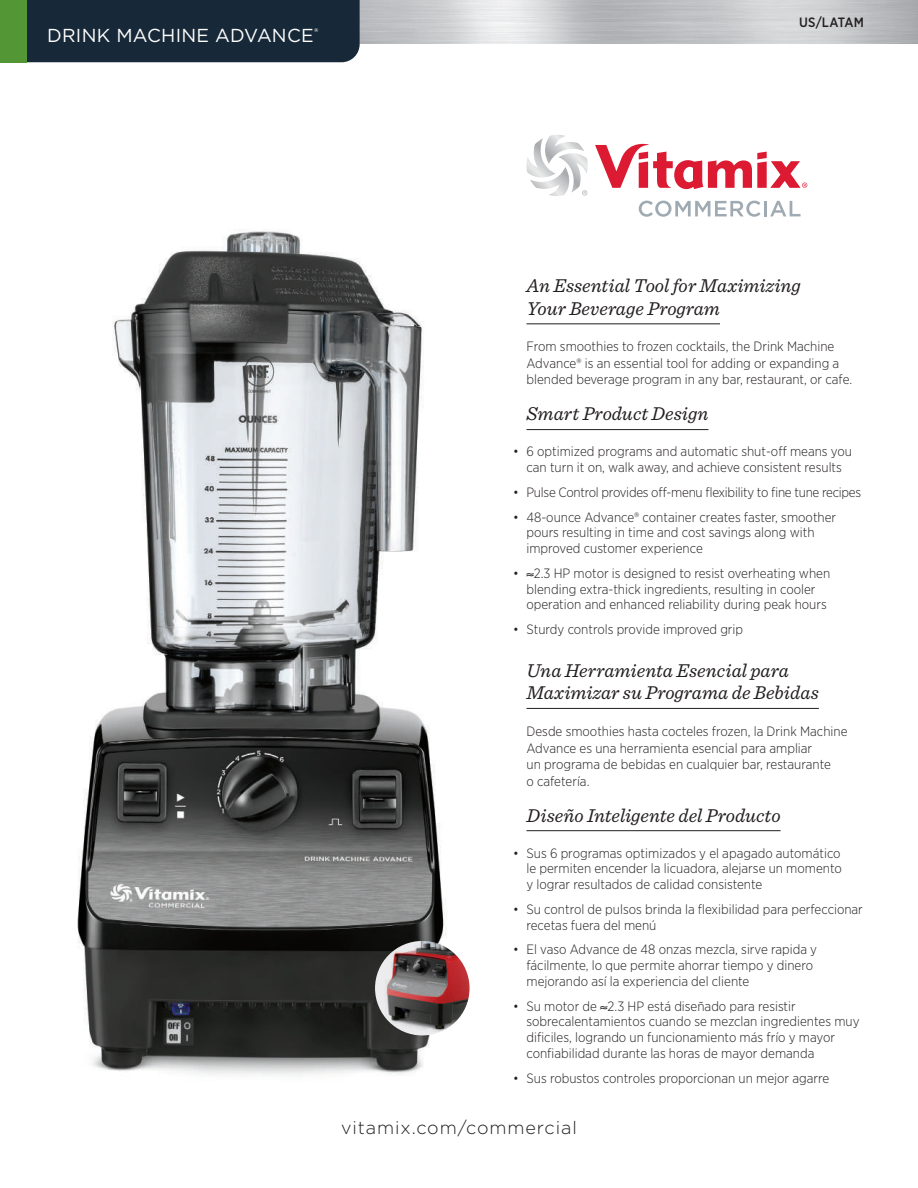
<style>
.page{position:relative;width:918px;height:1188px;background:#fff}
.page>*{position:absolute;margin:0;border:0;box-sizing:border-box;transform-origin:0 0}
.t1{font:italic 19.5px/22.5px "Sentinel";color:#231f20}
.t2{font:18.75px "Gotham";letter-spacing:.015em;color:#fff}
.t3{font:300 18px "Gotham";letter-spacing:.05em;color:#231f20}
.t4{font:300 13.5px/15.8px "Gotham Narrow";color:#231f20}
.t5{font:300 13.5px "Gotham Narrow";letter-spacing:-.02em;color:#231f20}
.t6{font:500 13.5px "Gotham Narrow";letter-spacing:.015em;color:#231f20}
</style>
<div class="page">
<img style="left:77px;top:229px;width:369px;height:847px">
<svg style="left:595px;top:143px;width:212px;height:46px"></svg>
<svg style="left:526px;top:135px;width:62px;height:61px"></svg>
<svg style="left:639px;top:201px;width:122px;height:16px"></svg>
<hr style="left:764px;top:201px;width:3px;height:15px;background:#9faab2">
<svg style="left:770px;top:201px;width:31px;height:15px"></svg>
<div style="left:27px;top:0;width:333px;height:62px;background:#172938"></div>
<div style="left:0;top:0;width:27px;height:62px;background:#529635"></div>
<img style="left:375px;top:941px;width:95px;height:94px">
<hr style="left:526px;top:324px;width:194px;height:1px;background:#231f20">
<hr style="left:526px;top:429px;width:182px;height:1px;background:#231f20">
<hr style="left:526px;top:708px;width:293px;height:1px;background:#231f20">
<hr style="left:526px;top:830px;width:255px;height:1px;background:#231f20">
<h2 class="t2" style="left:47px;top:23px;width:273px">DRINK MACHINE ADVANCE<sup>®</sup></h2>
<p class="t6" style="left:799px;top:14px;width:66px">US/LATAM</p>
<h1 class="t1" style="left:526px;top:273px;width:276px">An Essential Tool for Maximizing<br>Your Beverage Program</h1>
<p class="t4" style="left:526px;top:338px;width:327px;line-height:16.5px">From smoothies to frozen cocktails, the Drink Machine<br>Advance® is an essential tool for adding or expanding a blended beverage program in any bar, restaurant, or cafe.</p>
<h1 class="t1" style="left:526px;top:401px;width:183px">Smart Product Design</h1>
<p class="t4" style="left:513px;top:443px;width:340px;text-align:center">• 6 optimized programs and automatic shut-off means you can turn it on, walk away, and achieve consistent results</p>
<p class="t5" style="left:513px;top:484px;width:350px">• Pulse Control provides off-menu flexibility to fine tune recipes</p>
<p class="t4" style="left:526px;top:509px;width:311px;text-indent:-14px">• 48-ounce Advance® container creates faster, smoother pours resulting in time and cost savings along with improved customer experience</p>
<p class="t4" style="left:526px;top:565px;width:305px;text-indent:-14px">• ≈2.3 HP motor is designed to resist overheating when blending extra-thick ingredients, resulting in cooler operation and enhanced reliability during peak hours</p>
<p class="t4" style="left:513px;top:621px;width:232px">• Sturdy controls provide improved grip</p>
<h1 class="t1" style="left:526px;top:658px;width:294px">Una Herramienta Esencial para<br>Maximizar su Programa de Bebidas</h1>
<p class="t4" style="left:526px;top:723px;width:323px;line-height:16.5px">Desde smoothies hasta cocteles frozen, la Drink Machine Advance es una herramienta esencial para ampliar<br>un programa de bebidas en cualquier bar, restaurante<br>o cafetería.</p>
<h1 class="t1" style="left:526px;top:803px;width:256px">Diseño Inteligente del Producto</h1>
<p class="t4" style="left:526px;top:845px;width:317px;text-align:justify;text-indent:-14px">• Sus 6 programas optimizados y el apagado automático le permiten encender la licuadora, alejarse un momento y lograr resultados de calidad consistente</p>
<p class="t4" style="left:526px;top:901px;width:338px;text-indent:-14px">• Su control de pulsos brinda la flexibilidad para perfeccionar recetas fuera del menú</p>
<p class="t4" style="left:526px;top:941px;width:292px;text-indent:-14px">• El vaso Advance de 48 onzas mezcla, sirve rapida y fácilmente, lo que permite ahorrar tiempo y dinero mejorando así la experiencia del cliente</p>
<p class="t4" style="left:526px;top:998px;width:335px;text-indent:-14px">• Su motor de ≈2.3 HP está diseñado para resistir sobrecalentamientos cuando se mezclan ingredientes muy dificiles, logrando un funcionamiento más frío y mayor confiabilidad durante las horas de mayor demanda</p>
<p class="t4" style="left:513px;top:1070px;width:318px">• Sus robustos controles proporcionan un mejor agarre</p>
<h3 class="t3" style="left:341px;top:1116px;width:237px">vitamix.com/commercial</h3>
</div>
